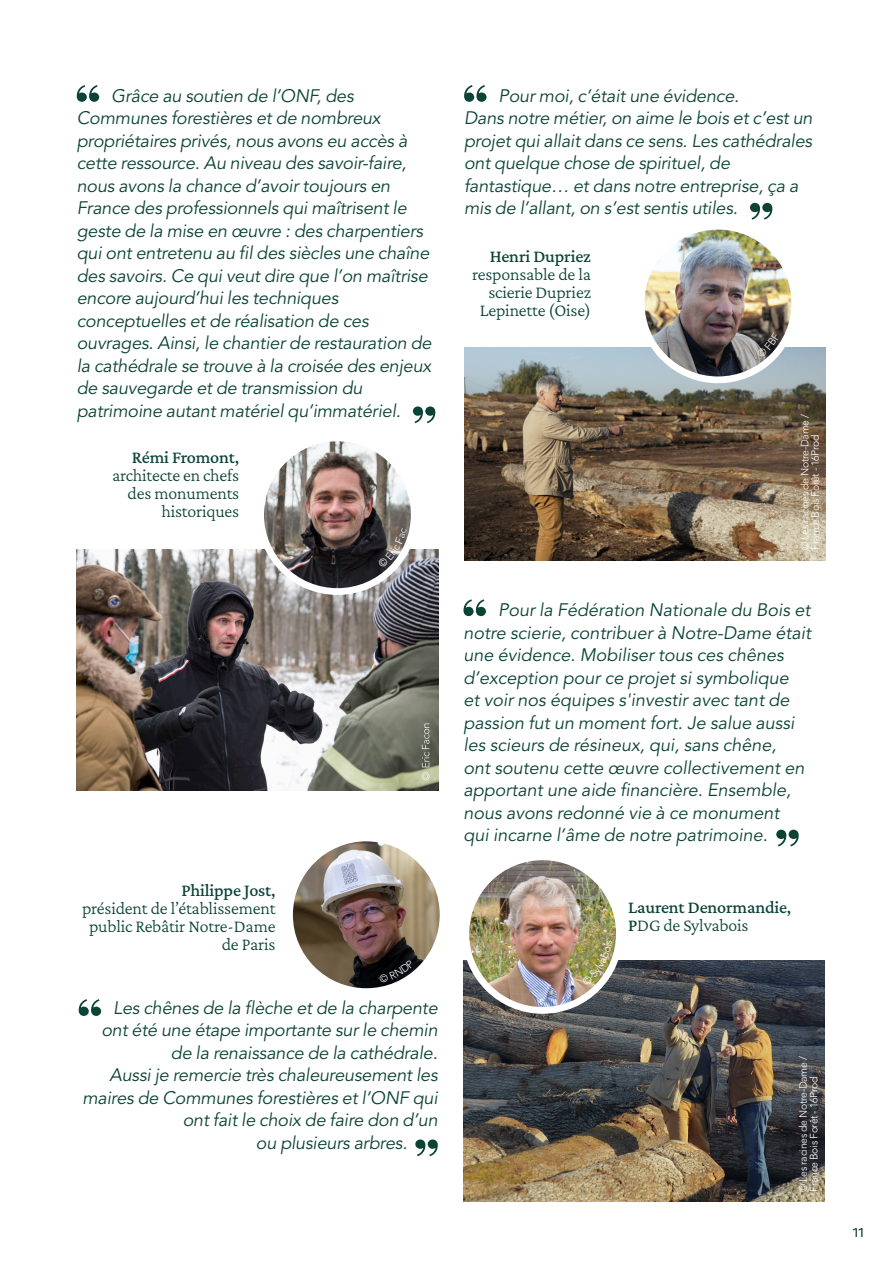
<style>
.page{position:relative;width:893px;height:1263px;background:#fff}
.page>*{position:absolute;margin:0;border:0;box-sizing:border-box;transform-origin:0 0}
.Citations{font:italic 18px/22.5px "Avenir LT Std";letter-spacing:-.01em;color:#0b4336}
.t1{font:300 18px/18px "Crimson Pro";letter-spacing:-.01em;color:#0b4336;text-align:right}
.t2{font:500 18px/18px "Crimson Pro";letter-spacing:-.01em;color:#0b4336}
.t3{font:12.75px "Marianne";color:#002923}
.SUB-SUB-TITLE{font:300 10.5px/10.5px "Avenir LT Std";letter-spacing:-.025em;color:#fff}
.s1{font-weight:500}
.s2{font-weight:300}
</style>
<div class="page">
<img style="left:463px;top:960px;width:362px;height:241px">
<svg style="left:463px;top:599px;width:23px;height:17px"></svg>
<svg style="left:776px;top:830px;width:23px;height:16px"></svg>
<img style="left:77px;top:550px;width:361px;height:241px">
<img style="left:464px;top:347px;width:361px;height:213px">
<svg style="left:77px;top:85px;width:22px;height:17px"></svg>
<svg style="left:413px;top:406px;width:22px;height:17px"></svg>
<img style="left:261px;top:438px;width:153px;height:153px;border-radius:77px">
<div style="left:257px;top:435px;width:161px;height:160px;border:7px solid #fff;border-radius:50%"></div>
<svg style="left:79px;top:999px;width:22px;height:17px"></svg>
<svg style="left:415px;top:1139px;width:23px;height:17px"></svg>
<img style="left:290px;top:838px;width:153px;height:153px;border-radius:77px">
<div style="left:286px;top:835px;width:160px;height:160px;border:7px solid #fff;border-radius:50%"></div>
<img style="left:641px;top:226px;width:154px;height:154px;border-radius:77px">
<div style="left:638px;top:223px;width:160px;height:160px;border:7px solid #fff;border-radius:50%"></div>
<svg style="left:464px;top:85px;width:23px;height:17px"></svg>
<svg style="left:750px;top:203px;width:22px;height:17px"></svg>
<svg style="left:422px;top:723px;width:7px;height:57px"></svg>
<img style="left:466px;top:861px;width:153px;height:149px">
<div style="left:462px;top:853px;width:161px;height:161px;border:7px solid #fff;border-radius:50%"></div>
<svg style="left:378px;top:528px;width:29px;height:40px"></svg>
<svg style="left:582px;top:940px;width:30px;height:45px"></svg>
<svg style="left:757px;top:332px;width:23px;height:26px"></svg>
<svg style="left:379px;top:959px;width:35px;height:24px"></svg>
<p class="Citations" style="left:77px;top:85px;width:356px;text-indent:34px">Grâce au soutien de l’ONF, des Communes forestières et de nombreux propriétaires privés, nous avons eu accès à cette ressource. Au niveau des savoir-faire, nous avons la chance d’avoir toujours en France des professionnels qui maîtrisent le geste de la mise en œuvre : des charpentiers qui ont entretenu au fil des siècles une chaîne des savoirs. Ce qui veut dire que l’on maîtrise encore aujourd’hui les techniques conceptuelles et de réalisation de ces ouvrages. Ainsi, le chantier de restauration de la cathédrale se trouve à la croisée des enjeux de sauvegarde et de transmission du patrimoine autant matériel qu’immatériel.</p>
<p class="t2" style="left:132px;top:448px;width:109px">Rémi Fromont,</p>
<p class="t1" style="left:112px;top:466px;width:129px">architecte en chefs des monuments historiques</p>
<p class="t1" style="left:82px;top:881px;width:195px"><span class="s1">Philippe Jost,<br></span>président de l’établissement public Rebâtir Notre-Dame de Paris</p>
<p class="Citations" style="left:113px;top:997px;width:326px">Les chênes de la flèche et de la charpente</p>
<p class="Citations" style="left:101px;top:1019px;width:338px">ont été une étape importante sur le chemin</p>
<p class="Citations" style="left:171px;top:1042px;width:268px">de la renaissance de la cathédrale.</p>
<p class="Citations" style="left:110px;top:1064px;width:330px">Aussi je remercie très chaleureusement les</p>
<p class="Citations" style="left:82px;top:1087px;width:357px">maires de Communes forestières et l’ONF qui</p>
<p class="Citations" style="left:183px;top:1109px;width:256px">ont fait le choix de faire don d’un</p>
<p class="Citations" style="left:256px;top:1132px;width:153px">ou plusieurs arbres.</p>
<p class="Citations" style="left:464px;top:85px;width:350px;text-indent:34px">Pour moi, c’était une évidence.<br>Dans notre métier, on aime le bois et c’est un projet qui allait dans ce sens. Les cathédrales ont quelque chose de spirituel, de fantastique… et dans notre entreprise, ça a mis de l’allant, on s’est sentis utiles.</p>
<p class="t2" style="left:490px;top:247px;width:103px">Henri Dupriez</p>
<p class="t1" style="left:472px;top:265px;width:120px">responsable de la scierie Dupriez<br>Lepinette (Oise)</p>
<p class="SUB-SUB-TITLE" style="left:800px;top:550px;width:137px;rotate:-90deg">© Les racines de Notre-Dame /<br>France Bois Forêt - 16Prod</p>
<p class="Citations" style="left:463px;top:599px;width:349px;text-indent:34px">Pour la Fédération Nationale du Bois et notre scierie, contribuer à Notre-Dame était une évidence. Mobiliser tous ces chênes d’exception pour ce projet si symbolique<br>et voir nos équipes s'investir avec tant de passion fut un moment fort. Je salue aussi les scieurs de résineux, qui, sans chêne,<br>ont soutenu cette œuvre collectivement en apportant une aide financière. Ensemble, nous avons redonné vie à ce monument<br>qui incarne l’âme de notre patrimoine.</p>
<p class="t2" style="left:628px;top:898px;width:165px">Laurent Denormandie,<br>P<span class="s2">DG de Sylvabois</span></p>
<p class="SUB-SUB-TITLE" style="left:798px;top:1192px;width:137px;rotate:-90deg">© Les racines de Notre-Dame /<br>France Bois Forêt - 16Prod</p>
<p class="t3" style="left:853px;top:1225px;width:13px">11</p>
</div>
